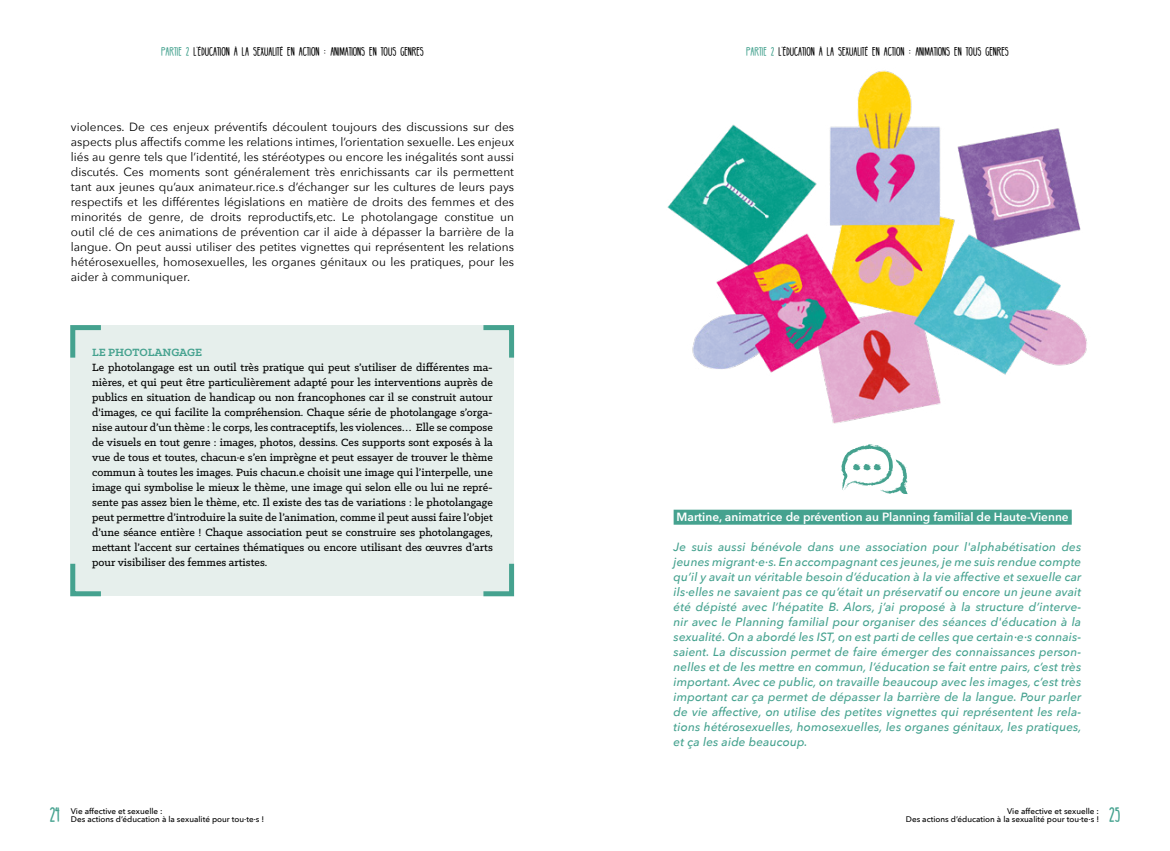
<style>
.page{position:relative;width:1170px;height:851px;background:#fff}
.page>*{position:absolute;margin:0;border:0;box-sizing:border-box;transform-origin:0 0}
.t1{font:15px "BELLABOO";color:#45a28f}
.t2{font:500 11.88px/15px "Klinic Slab";color:#000;text-align:justify}
.t3{font:italic 500 11.88px/15px "Avenir Next";letter-spacing:.01em;color:#45a28f;text-align:justify}
.t4{font:11.88px/15px "Avenir Next";color:#000;text-align:justify}
.t5{font:600 11.88px "Avenir Next";color:#fff}
.t6{font:700 11.88px "Klinic Slab";letter-spacing:-.005em;color:#45a28f}
.t7{font:8.75px "BELLABOO";color:#000}
.t8{font:500 8.12px/8.8px "Avenir Next";color:#000}
.s1{color:#45a28f}
</style>
<div class="page">
<div style="left:70px;top:325px;width:444px;height:271px;background:#e6efec"></div>
<svg style="left:70px;top:325px;width:31px;height:33px"></svg>
<svg style="left:483px;top:325px;width:32px;height:33px"></svg>
<svg style="left:483px;top:563px;width:32px;height:34px"></svg>
<svg style="left:70px;top:563px;width:31px;height:34px"></svg>
<img style="left:667px;top:70px;width:420px;height:354px">
<div style="left:673px;top:509px;width:398px;height:15px;background:#45a28f"></div>
<svg style="left:841px;top:444px;width:66px;height:50px"></svg>
<p class="t7" style="left:161px;top:46px;width:264px"><span class="s1">PARTIE 2</span> L’ÉDUCATION À LA SEXUALITÉ EN ACTION : ANIMATIONS EN TOUS GENRES</p>
<p class="t7" style="left:746px;top:46px;width:264px"><span class="s1">PARTIE 2</span> L’ÉDUCATION À LA SEXUALITÉ EN ACTION : ANIMATIONS EN TOUS GENRES</p>
<p class="t4" style="left:71px;top:118px;width:444px">violences. De ces enjeux préventifs découlent toujours des discussions sur des aspects plus affectifs comme les relations intimes, l’orientation sexuelle. Les enjeux liés au genre tels que l’identité, les stéréotypes ou encore les inégalités sont aussi discutés. Ces moments sont généralement très enrichissants car ils permettent tant aux jeunes qu’aux animateur.rice.s d’échanger sur les cultures de leurs pays respectifs et les différentes législations en matière de droits des femmes et des minorités de genre, de droits reproductifs,etc. Le photolangage constitue un outil clé de ces animations de prévention car il aide à dépasser la barrière de la langue. On peut aussi utiliser des petites vignettes qui représentent les relations hétérosexuelles, homosexuelles, les organes génitaux ou les pratiques, pour les aider à communiquer.</p>
<p class="t6" style="left:92px;top:344px;width:112px">LE PHOTOLANGAGE</p>
<p class="t2" style="left:92px;top:359px;width:402px">Le photolangage est un outil très pratique qui peut s’utiliser de différentes ma&shy;nières, et qui peut être particulièrement adapté pour les interventions auprès de publics en situation de handicap ou non francophones car il se construit autour d'images, ce qui facilite la compréhension. Chaque série de photolangage s’orga&shy;nise autour d’un thème : le corps, les contraceptifs, les violences… Elle se compose de visuels en tout genre : images, photos, dessins. Ces supports sont exposés à la vue de tous et toutes, chacun·e s’en imprègne et peut essayer de trouver le thème commun à toutes les images. Puis chacun.e choisit une image qui l’interpelle, une image qui symbolise le mieux le thème, une image qui selon elle ou lui ne repré&shy;sente pas assez bien le thème, etc. Il existe des tas de variations : le photolangage peut permettre d’introduire la suite de l’animation, comme il peut aussi faire l’objet d’une séance entière ! Chaque association peut se construire ses photolangages, mettant l’accent sur certaines thématiques ou encore utilisant des œuvres d’arts pour visibiliser des femmes artistes.</p>
<p class="t5" style="left:676px;top:506px;width:393px">Martine, animatrice de prévention au Planning familial de Haute-Vienne</p>
<p class="t3" style="left:673px;top:538px;width:409px">Je suis aussi bénévole dans une association pour l'alphabétisation des jeunes migrant·e·s. En accompagnant ces jeunes, je me suis rendue compte qu’il y avait un véritable besoin d’éducation à la vie affective et sexuelle car ils·elles ne savaient pas ce qu’était un préservatif ou encore un jeune avait été dépisté avec l’hépatite B. Alors, j’ai proposé à la structure d’interve&shy;nir avec le Planning familial pour organiser des séances d'éducation à la sexualité. On a abordé les IST, on est parti de celles que certain·e·s connais&shy;saient. La discussion permet de faire émerger des connaissances person&shy;nelles et de les mettre en commun, l’éducation se fait entre pairs, c’est très important. Avec ce public, on travaille beaucoup avec les images, c’est très important car ça permet de dépasser la barrière de la langue. Pour parler de vie affective, on utilise des petites vignettes qui représentent les rela&shy;tions hétérosexuelles, homosexuelles, les organes génitaux, les pratiques, et ça les aide beaucoup.</p>
<p class="t1" style="left:50px;top:804px;width:12px">24</p>
<p class="t8" style="left:71px;top:806px;width:195px">Vie affective et sexuelle :<br>Des actions d’éducation à la sexualité pour tou·te·s !</p>
<p class="t8" style="left:905px;top:806px;width:195px;text-align:right">Vie affective et sexuelle :<br>Des actions d’éducation à la sexualité pour tou·te·s !</p>
<p class="t1" style="left:1108px;top:804px;width:13px">25</p>
</div>
